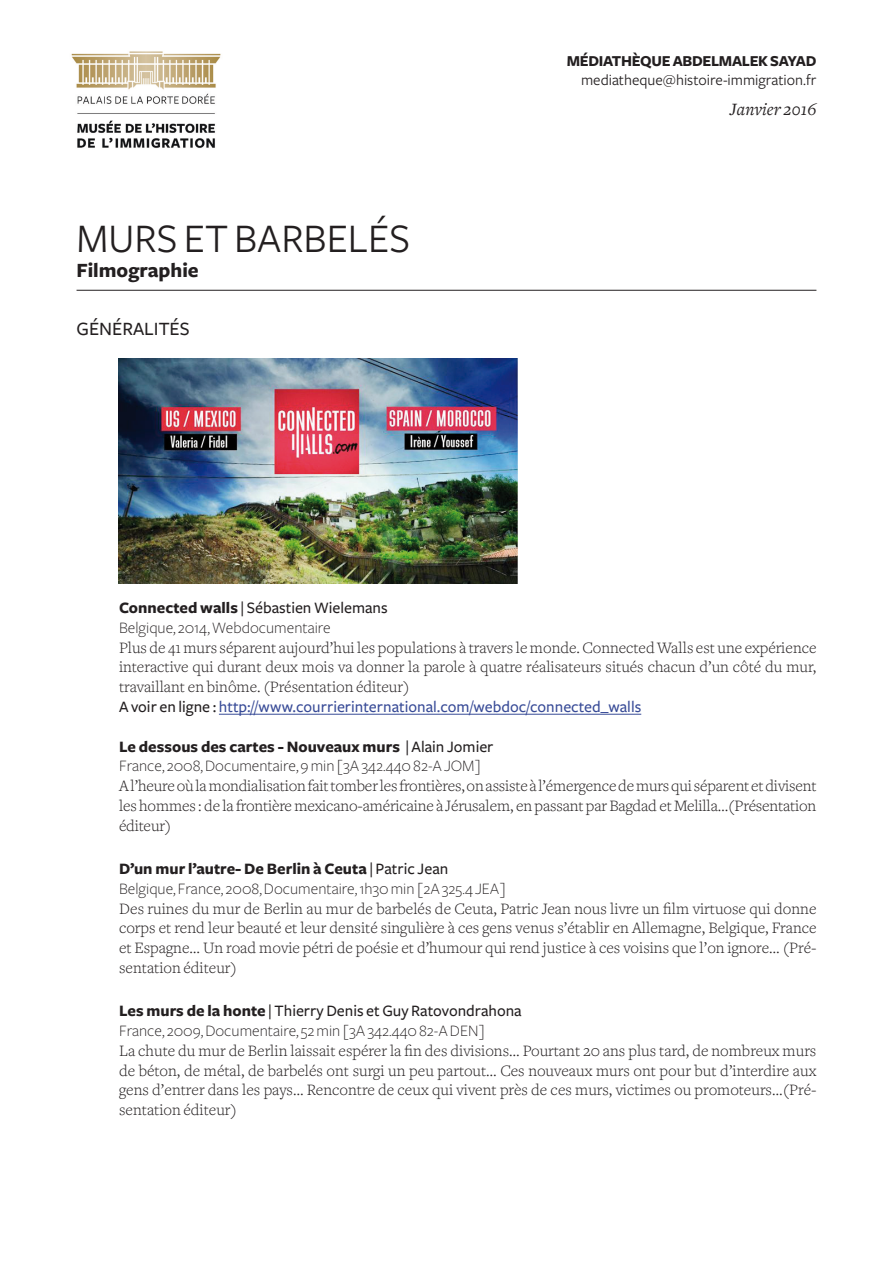
<style>
.page{position:relative;width:893px;height:1263px;background:#fff}
.page>*{position:absolute;margin:0;border:0;box-sizing:border-box;transform-origin:0 0}
.t1{font:42px "Freight Sans";color:#231f20}
.t2{font:700 21px "Freight Sans";color:#231f20}
.Thématique{font:19.5px "Freight Sans Medium SC";color:#231f20}
.t3{font:italic 18px "Freight Text";color:#231f20}
.Résumé{font:300 16.5px/19.8px "Freight Text";color:#231f20;text-align:justify}
.Collation{font:300 16.5px "Freight Sans";color:#231f20}
.Titre{font:700 16.5px "Freight Sans";color:#231f20}
.Titre-2{font:500 16.5px "Freight Sans";color:#231f20}
.Auteur{font:500 16.5px "Freight Sans";color:#384b97}
.t4{font:15.75px "Freight Sans";color:#231f20}
.t5{font:700 15.75px "Freight Sans";letter-spacing:-.02em;color:#231f20}
.s1{font-weight:700}
.s2{color:#231f20}
.s3{font-weight:500}
</style>
<div class="page">
<hr style="left:219px;top:714px;width:422px;height:1px;background:#384b97">
<hr style="left:77px;top:290px;width:739px;height:1px;background:#231f20">
<img style="left:71px;top:51px;width:150px;height:97px">
<img style="left:118px;top:358px;width:400px;height:225px">
<p class="t1" style="left:77px;top:216px;width:335px">MURS ET BARBELÉS</p>
<p class="t2" style="left:77px;top:259px;width:124px">Filmographie</p>
<p class="Thématique" style="left:77px;top:318px;width:115px">GÉNÉRALITÉS</p>
<p class="t5" style="left:567px;top:53px;width:251px">MÉDIATHÈQUE ABDELMALEK SAYAD</p>
<p class="t4" style="left:581px;top:72px;width:237px">mediatheque@histoire-immigration.fr</p>
<p class="t3" style="left:730px;top:99px;width:88px">Janvier 2016</p>
<p class="Titre-2" style="left:119px;top:599px;width:270px"><span class="s1">Connected walls</span> | Sébastien Wielemans</p>
<p class="Collation" style="left:119px;top:619px;width:213px">Belgique, 2014, Webdocumentaire</p>
<p class="Résumé" style="left:119px;top:637px;width:699px">Plus de 41 murs séparent aujourd’hui les populations à travers le monde. Connected Walls est une expérience interactive qui durant deux mois va donner la parole à quatre réalisateurs situés chacun d’un côté du mur, travaillant en binôme. (Présentation éditeur)</p>
<p class="Auteur" style="left:119px;top:698px;width:524px"><span class="s2">A voir en ligne :</span> http://www.courrierinternational.com/webdoc/connected_walls</p>
<p class="Titre" style="left:119px;top:737px;width:376px">Le dessous des cartes - Nouveaux murs <span class="s3">| Alain Jomier</span></p>
<p class="Collation" style="left:119px;top:757px;width:364px">France, 2008, Documentaire, 9 min [3A 342.440 82-A JOM]</p>
<p class="Résumé" style="left:119px;top:776px;width:699px">A l’heure où la mondialisation fait tomber les frontières, on assiste à l’émergence de murs qui séparent et divisent les hommes : de la frontière mexicano-américaine à Jérusalem, en passant par Bagdad et Melilla…(Présentation éditeur)</p>
<p class="Titre" style="left:119px;top:860px;width:331px">D’un mur l’autre- De Berlin à Ceuta <span class="s3">| Patric Jean</span></p>
<p class="Collation" style="left:119px;top:880px;width:389px">Belgique, France, 2008, Documentaire, 1h30 min [2A 325.4 JEA]</p>
<p class="Résumé" style="left:119px;top:898px;width:699px">Des ruines du mur de Berlin au mur de barbelés de Ceuta, Patric Jean nous livre un film virtuose qui donne corps et rend leur beauté et leur densité singulière à ces gens venus s’établir en Allemagne, Belgique, France et Espagne… Un road movie pétri de poésie et d’humour qui rend justice à ces voisins que l’on ignore… (Pré&shy;sentation éditeur)</p>
<p class="Titre-2" style="left:119px;top:1002px;width:404px"><span class="s1">Les murs de la honte</span> | Thierry Denis et Guy Ratovondrahona</p>
<p class="Collation" style="left:119px;top:1022px;width:368px">France, 2009, Documentaire, 52 min [3A 342.440 82-A DEN]</p>
<p class="Résumé" style="left:119px;top:1041px;width:699px">La chute du mur de Berlin laissait espérer la fin des divisions… Pourtant 20 ans plus tard, de nombreux murs de béton, de métal, de barbelés ont surgi un peu partout… Ces nouveaux murs ont pour but d’interdire aux gens d’entrer dans les pays… Rencontre de ceux qui vivent près de ces murs, victimes ou promoteurs…(Pré&shy;sentation éditeur)</p>
</div>
